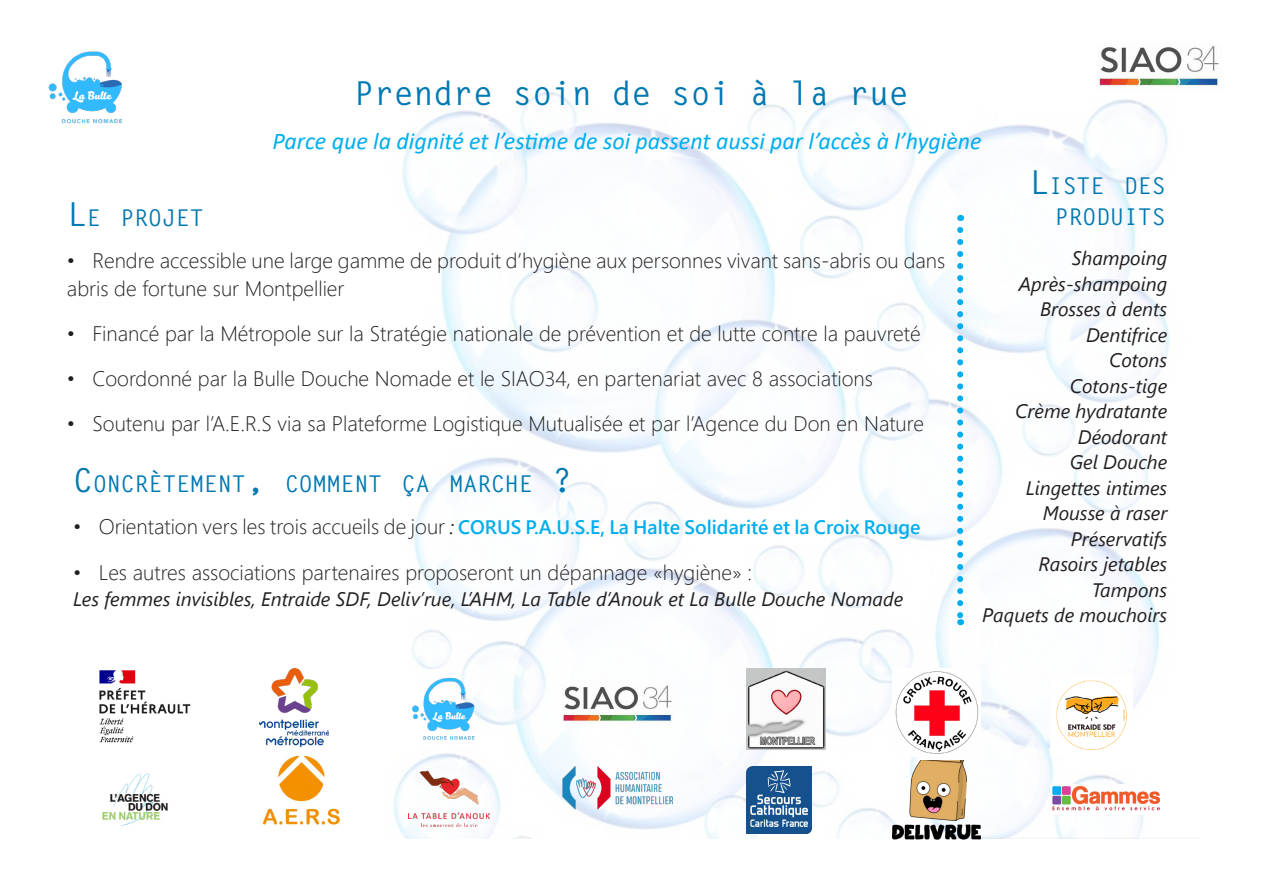
<style>
.page{position:relative;width:1263px;height:893px;background:#fff}
.page>*{position:absolute;margin:0;border:0;box-sizing:border-box;transform-origin:0 0}
.t1{font:700 33px "Letter Gothic Std";color:#0078b2}
.t2{font:italic 24px "Calibri";color:#00aeef}
.t3{font:700 23.1px/31.5px "Letter Gothic Std";color:#0078b2;text-align:right}
.t4{font:300 21px/28.5px "Segoe UI";color:#231f20}
.t5{font:italic 19.5px "Segoe UI";color:#231f20}
.t6{font:600 19.5px "Segoe UI";color:#00aeef}
.s1{font-size:33px}
.s2{font-weight:300;font-size:21px;color:#231f20}
.s3{font-weight:400;font-style:italic;color:#231f20}
</style>
<div class="page">
<img style="left:393px;top:92px;width:777px;height:746px">
<img style="left:562px;top:682px;width:113px;height:44px">
<img style="left:562px;top:765px;width:111px;height:44px">
<img style="left:409px;top:770px;width:81px;height:56px">
<img style="left:409px;top:667px;width:79px;height:81px">
<img style="left:1050px;top:674px;width:82px;height:82px">
<img style="left:1050px;top:784px;width:113px;height:31px">
<img style="left:746px;top:668px;width:80px;height:81px">
<img style="left:746px;top:766px;width:66px;height:68px">
<img style="left:892px;top:668px;width:88px;height:88px">
<img style="left:892px;top:760px;width:88px;height:80px">
<img style="left:262px;top:756px;width:78px;height:69px">
<img style="left:259px;top:669px;width:70px;height:77px">
<img style="left:102px;top:773px;width:66px;height:53px">
<img style="left:99px;top:670px;width:92px;height:73px">
<img style="left:1097px;top:46px;width:122px;height:41px">
<img style="left:48px;top:51px;width:75px;height:73px">
<svg style="left:957px;top:230px;width:6px;height:395px"></svg>
<p class="t1" style="left:354px;top:73px;width:556px">Prendre soin de soi à la rue</p>
<p class="t2" style="left:272px;top:124px;width:711px">Parce que la dignité et l’estime de soi passent aussi par l’accès à l’hygiène</p>
<p class="t3" style="left:67px;top:202px;width:138px"><span class="s1">L</span>E PROJET</p>
<p class="t4" style="left:67px;top:244px;width:880px">• Rendre accessible une large gamme de produit d’hygiène aux personnes vivant sans-abris ou dans abris de fortune sur Montpellier</p>
<p class="t4" style="left:67px;top:318px;width:855px">• Financé par la Métropole sur la Stratégie nationale de prévention et de lutte contre la pauvreté</p>
<p class="t4" style="left:67px;top:363px;width:807px">• Coordonné par la Bulle Douche Nomade et le SIAO34, en partenariat avec 8 associations</p>
<p class="t4" style="left:67px;top:408px;width:858px">• Soutenu par l’A.E.R.S via sa Plateforme Logistique Mutualisée et par l’Agence du Don en Nature</p>
<p class="t3" style="left:73px;top:468px;width:500px"><span class="s1">C</span>ONC RÈTEMENT<span class="s1">,</span> COMMENT ÇA MARCHE <span class="s1">?</span></p>
<p class="t6" style="left:73px;top:508px;width:849px"><span class="s2">• Orientation vers les trois accueils de jour</span> <span class="s3">:</span> CORUS P.A.U.S.E, La Halte Solidarité et la Croix Rouge</p>
<p class="t4" style="left:73px;top:557px;width:680px">• Les autres associations partenaires proposeront un dépannage «hygiène» :</p>
<p class="t5" style="left:73px;top:580px;width:831px">Les femmes invisibles, Entraide SDF, Deliv’rue, L’AHM, La Table d’Anouk et La Bulle Douche Nomade</p>
<p class="t3" style="left:1029px;top:170px;width:138px"><span class="s1">L</span>ISTE DES<br>PRODUITS</p>
<p class="t5" style="left:1072px;top:240px;width:97px">Shampoing</p>
<p class="t5" style="left:1019px;top:265px;width:150px">Après-shampoing</p>
<p class="t5" style="left:1040px;top:291px;width:129px">Brosses à dents</p>
<p class="t5" style="left:1086px;top:316px;width:83px">Dentifrice</p>
<p class="t5" style="left:1109px;top:342px;width:60px">Cotons</p>
<p class="t5" style="left:1070px;top:367px;width:99px">Cotons-tige</p>
<p class="t5" style="left:1015px;top:393px;width:154px">Crème hydratante</p>
<p class="t5" style="left:1078px;top:418px;width:91px">Déodorant</p>
<p class="t5" style="left:1070px;top:444px;width:99px">Gel Douche</p>
<p class="t5" style="left:1026px;top:469px;width:143px">Lingettes intimes</p>
<p class="t5" style="left:1043px;top:495px;width:126px">Mousse à raser</p>
<p class="t5" style="left:1071px;top:520px;width:98px">Préservatifs</p>
<p class="t5" style="left:1038px;top:546px;width:130px">Rasoirs jetables</p>
<p class="t5" style="left:1092px;top:571px;width:77px">Tampons</p>
<p class="t5" style="left:982px;top:597px;width:186px">Paquets de mouchoirs</p>
</div>
